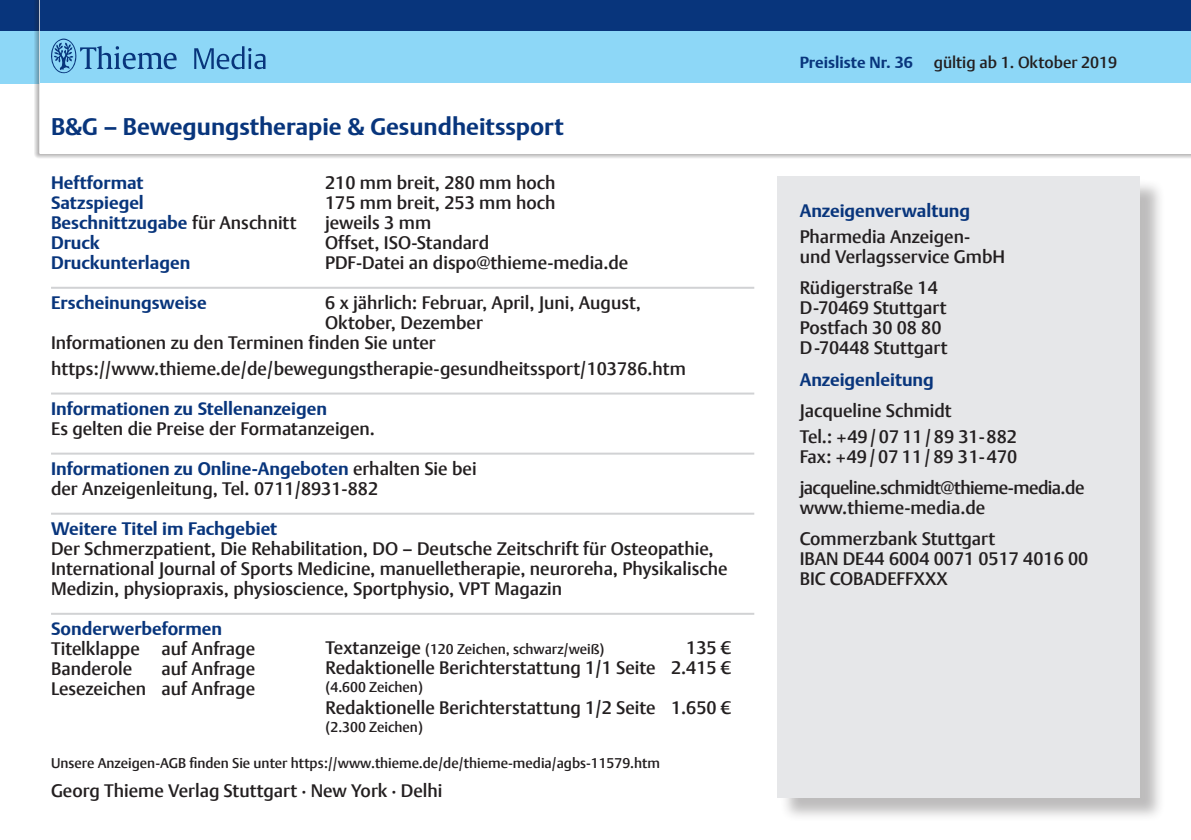
<style>
.page{position:relative;width:1191px;height:840px;background:#fff}
.page>*{position:absolute;margin:0;border:0;box-sizing:border-box;transform-origin:0 0}
.t1{font:700 24px "Thieme Argo 2011";color:#08357c}
.t2{font:500 18px/20px "Thieme Argo 2011";color:#231f20}
.t3{font:700 18px "Thieme Argo 2011";color:#08357c}
.t4{font:500 18px/31.4px "Thieme Argo 2011";letter-spacing:-.03em;color:#231f20}
.t5{font:500 16px "Thieme Argo 2011";color:#231f20}
.t6{font:700 16px "Thieme Argo 2011";color:#08357c}
.t7{font:500 14px "Thieme Argo 2011";color:#231f20}
.s1{font-weight:500;color:#231f20}
.s2{font-weight:700;color:#08357c}
.s3{font-size:18px}
</style>
<div class="page">
<div style="left:0;top:0;width:1191px;height:31px;background:#08357c"></div>
<div style="left:0;top:31px;width:1191px;height:52px;background:#8dd7f7"></div>
<div style="left:34px;top:0;width:1157px;height:158px;background:#231f20;opacity:.75"></div>
<div style="left:40px;top:0;width:1151px;height:31px;background:#08357c"></div>
<div style="left:40px;top:31px;width:1151px;height:52px;background:#8dd7f7"></div>
<div style="left:40px;top:83px;width:1151px;height:71px;background:#fff"></div>
<svg style="left:194px;top:46px;width:71px;height:23px"></svg>
<svg style="left:51px;top:39px;width:126px;height:35px"></svg>
<div style="left:779px;top:179px;width:386px;height:643px;background:#231f20;opacity:.3"></div>
<div style="left:777px;top:176px;width:363px;height:621px;background:#e6e7e9"></div>
<hr style="left:52px;top:286px;width:701px;height:2px;background:#d1d2d4">
<hr style="left:52px;top:392px;width:701px;height:2px;background:#d1d2d4">
<hr style="left:52px;top:452px;width:701px;height:2px;background:#d1d2d4">
<hr style="left:52px;top:512px;width:701px;height:2px;background:#d1d2d4">
<hr style="left:52px;top:612px;width:701px;height:2px;background:#d1d2d4">
<h1 class="t1" style="left:51px;top:110px;width:514px">B&amp;G – Bewegungstherapie &amp; Gesundheitssport</h1>
<p class="t3" style="left:51px;top:170px;width:94px">Heftformat</p>
<p class="t2" style="left:325px;top:172px;width:232px">210 mm breit, 280 mm hoch</p>
<p class="t3" style="left:51px;top:190px;width:94px">Satzspiegel</p>
<p class="t2" style="left:325px;top:192px;width:232px">175 mm breit, 253 mm hoch</p>
<p class="t3" style="left:51px;top:210px;width:247px">Beschnittzugabe <span class="s1">für Anschnitt</span></p>
<p class="t2" style="left:325px;top:212px;width:107px">jeweils 3 mm</p>
<p class="t3" style="left:51px;top:230px;width:50px">Druck</p>
<p class="t2" style="left:325px;top:232px;width:166px">Offset, ISO-Standard</p>
<p class="t3" style="left:51px;top:250px;width:141px">Druckunterlagen</p>
<p class="t2" style="left:325px;top:252px;width:305px">PDF-Datei an dispo@thieme-media.de</p>
<p class="t3" style="left:51px;top:290px;width:157px">Erscheinungsweise</p>
<p class="t2" style="left:325px;top:292px;width:317px">6 x jährlich: Februar, April, Juni, August,</p>
<p class="t2" style="left:325px;top:312px;width:159px">Oktober, Dezember</p>
<p class="t2" style="left:51px;top:332px;width:386px">Informationen zu den Terminen finden Sie unter</p>
<p class="t2" style="left:51px;top:357px;width:636px">https://www.thieme.de/de/bewegungstherapie-gesundheitssport/103786.htm</p>
<p class="t3" style="left:51px;top:396px;width:278px">Informationen zu Stellenanzeigen</p>
<p class="t2" style="left:51px;top:417px;width:325px">Es gelten die Preise der Formatanzeigen.</p>
<p class="t2" style="left:51px;top:457px;width:427px"><span class="s2">Informationen zu Online-Angeboten</span> erhalten Sie bei der Anzeigenleitung, Tel. 0711/8931-882</p>
<p class="t3" style="left:51px;top:516px;width:228px">Weitere Titel im Fachgebiet</p>
<p class="t2" style="left:51px;top:537px;width:678px">Der Schmerzpatient, Die Rehabilitation, DO – Deutsche Zeitschrift für Osteopathie,<br>International Journal of Sports Medicine, manuelletherapie, neuroreha, Physikalische<br>Medizin, physiopraxis, physioscience, Sportphysio, VPT Magazin</p>
<p class="t3" style="left:51px;top:616px;width:173px">Sonderwerbeformen</p>
<p class="t2" style="left:51px;top:637px;width:206px">Titelklappe auf Anfrage<br>Banderole</p>
<p class="t7" style="left:325px;top:639px;width:280px"><span class="s3">Textanzeige</span> (120 Zeichen, schwarz/weiß)</p>
<p class="t2" style="left:686px;top:637px;width:46px">135 €</p>
<p class="t2" style="left:325px;top:656px;width:331px">Redaktionelle Berichterstattung 1/1 Seite</p>
<p class="t7" style="left:325px;top:677px;width:99px">(4.600 Zeichen)</p>
<p class="t2" style="left:51px;top:657px;width:206px;text-align:right">auf Anfrage<br>Lesezeichen auf Anfrage</p>
<p class="t2" style="left:671px;top:656px;width:61px">2.415 €</p>
<p class="t2" style="left:325px;top:696px;width:331px">Redaktionelle Berichterstattung 1/2 Seite</p>
<p class="t7" style="left:325px;top:717px;width:99px">(2.300 Zeichen)</p>
<p class="t2" style="left:671px;top:696px;width:61px">1.650 €</p>
<p class="t7" style="left:51px;top:753px;width:610px">Unsere Anzeigen-AGB finden Sie unter https://www.thieme.de/de/thieme-media/agbs-11579.htm</p>
<p class="t2" style="left:51px;top:780px;width:393px">Georg Thieme Verlag Stuttgart · New York · Delhi</p>
<p class="t6" style="left:799px;top:52px;width:115px">Preisliste Nr. 36</p>
<p class="t5" style="left:933px;top:52px;width:185px">gültig ab 1. Oktober 2019</p>
<p class="t3" style="left:799px;top:198px;width:172px">Anzeigenverwaltung</p>
<p class="t2" style="left:799px;top:226px;width:207px">Pharmedia Anzeigen&shy;und Verlagsservice GmbH</p>
<p class="t2" style="left:799px;top:277px;width:149px">Rüdigerstraße 14<br>D-70469 Stuttgart<br>Postfach 30 08 80<br>D-70448 Stuttgart</p>
<p class="t3" style="left:799px;top:367px;width:136px">Anzeigenleitung</p>
<p class="t2" style="left:799px;top:397px;width:219px;line-height:25.6px">Jacqueline Schmidt<br>Tel.: +49 / 07 11 / 89 31-882</p>
<p class="t4" style="left:799px;top:440px;width:286px">Fax: +49 / 07 11 / 89 31-470 jacqueline.schmidt@thieme-media.de</p>
<p class="t2" style="left:799px;top:491px;width:197px;line-height:31.4px">www.thieme-media.de<br>Commerzbank Stuttgart</p>
<p class="t2" style="left:799px;top:548px;width:290px">IBAN DE44 6004 0071 0517 4016 00<br>BIC COBADEFFXXX</p>
</div>
